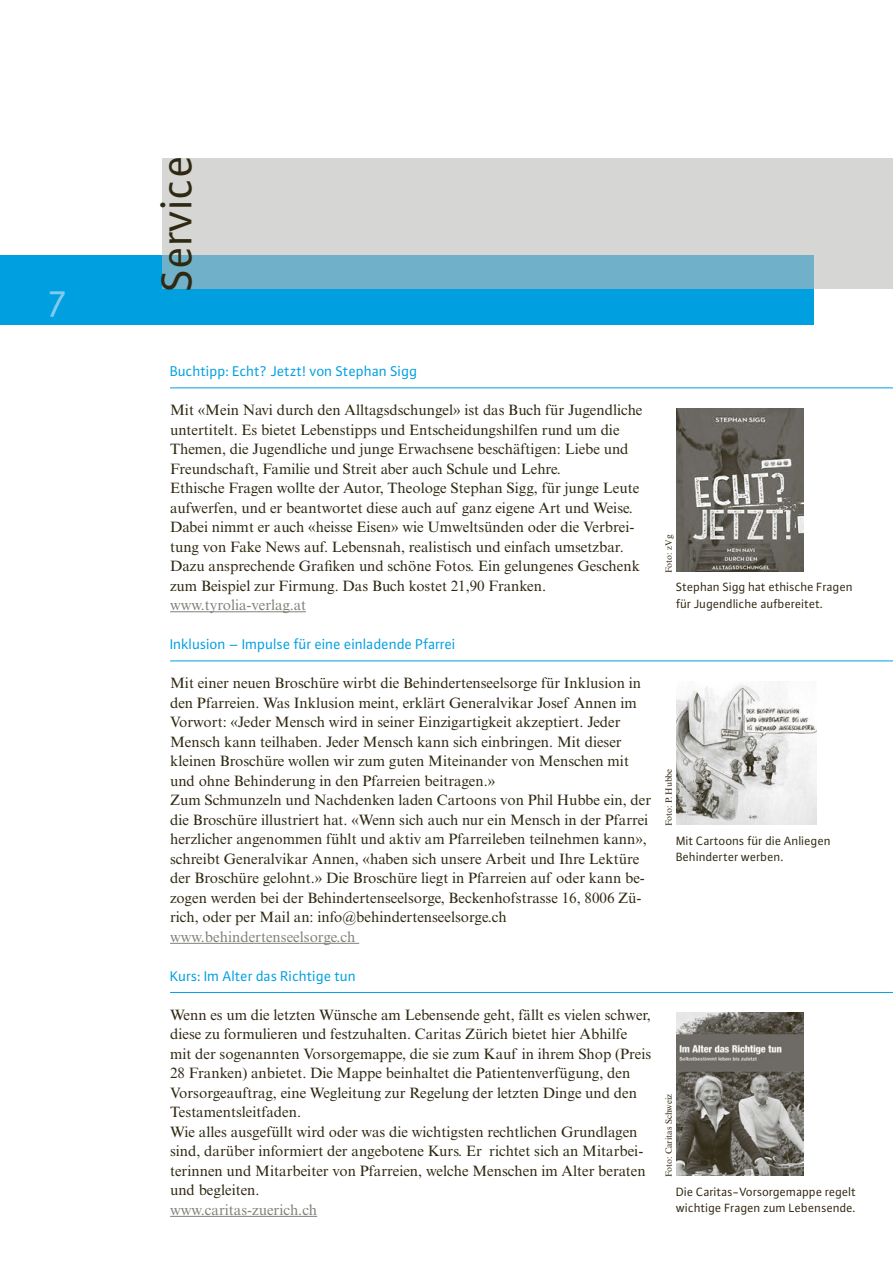
<style>
.page{position:relative;width:893px;height:1263px;background:#fff}
.page>*{position:absolute;margin:0;border:0;box-sizing:border-box;transform-origin:0 0}
.t1{font:45.75px "Plus Sans Pro";color:#2f2912}
.t2{font:39px "Plus Sans Pro";color:#82cbef}
.t3{font:15px/19.5px "Times New Roman MT Std";color:#2f2912}
.t4{font:15px "Plus Sans Pro";color:#009fe0}
.t5{font:15px "Times New Roman MT Std";color:#81807a}
.t6{font:12.75px/16.5px "Plus Sans Pro";color:#2f2912}
.t7{font:9px "Times New Roman MT Std";color:#2f2912}
</style>
<div class="page">
<div style="left:0;top:255px;width:814px;height:70px;background:#009fe0"></div>
<svg style="left:162px;top:158px;width:731px;height:131px;background:#becdd2"></svg>
<img style="left:676px;top:681px;width:140px;height:144px">
<img style="left:676px;top:408px;width:128px;height:163px">
<img style="left:676px;top:1012px;width:128px;height:164px">
<hr style="left:170px;top:611px;width:136px;height:1px;background:#81807a">
<hr style="left:170px;top:943px;width:189px;height:1px;background:#81807a">
<hr style="left:170px;top:1216px;width:147px;height:1px;background:#81807a">
<hr style="left:170px;top:387px;width:723px;height:1px;background:#009fe0">
<hr style="left:170px;top:660px;width:723px;height:1px;background:#009fe0">
<hr style="left:170px;top:992px;width:723px;height:1px;background:#009fe0">
<h2 class="t2" style="left:49px;top:271px;width:20px">7</h2>
<h1 class="t1" style="left:146px;top:291px;width:138px;rotate:-90deg">Service</h1>
<p class="t4" style="left:170px;top:361px;width:249px">Buchtipp: Echt? Jetzt! von Stephan Sigg</p>
<p class="t3" style="left:170px;top:400px;width:474px">Mit «Mein Navi durch den Alltagsdschungel» ist das Buch für Jugendliche untertitelt. Es bietet Lebenstipps und Entscheidungshilfen rund um die Themen, die Jugendliche und junge Erwachsene beschäftigen: Liebe und Freundschaft, Familie und Streit aber auch Schule und Lehre.<br>Ethische Fragen wollte der Autor, Theologe Stephan Sigg, für junge Leute aufwerfen, und er beantwortet diese auch auf ganz eigene Art und Weise.<br>Dabei nimmt er auch «heisse Eisen» wie Umweltsünden oder die Verbrei&shy;tung von Fake News auf. Lebensnah, realistisch und einfach umsetzbar.<br>Dazu ansprechende Grafiken und schöne Fotos. Ein gelungenes Geschenk zum Beispiel zur Firmung. Das Buch kostet 21,90 Franken.</p>
<p class="t5" style="left:170px;top:596px;width:137px">www.tyrolia-verlag.at</p>
<p class="t4" style="left:170px;top:634px;width:287px">Inklusion – Impulse für eine einladende Pfarrei</p>
<p class="t3" style="left:170px;top:673px;width:483px">Mit einer neuen Broschüre wirbt die Behindertenseelsorge für Inklusion in den Pfarreien. Was Inklusion meint, erklärt Generalvikar Josef Annen im Vorwort: «Jeder Mensch wird in seiner Einzigartigkeit akzeptiert. Jeder Mensch kann teilhaben. Jeder Mensch kann sich einbringen. Mit dieser kleinen Broschüre wollen wir zum guten Miteinander von Menschen mit und ohne Behinderung in den Pfarreien beitragen.»<br>Zum Schmunzeln und Nachdenken laden Cartoons von Phil Hubbe ein, der die Broschüre illustriert hat. «Wenn sich auch nur ein Mensch in der Pfarrei herzlicher angenommen fühlt und aktiv am Pfarreileben teilnehmen kann», schreibt Generalvikar Annen, «haben sich unsere Arbeit und Ihre Lektüre der Broschüre gelohnt.» Die Broschüre liegt in Pfarreien auf oder kann be&shy;zogen werden bei der Behindertenseelsorge, Beckenhofstrasse 16, 8006 Zü&shy;rich, oder per Mail an: info@behindertenseelsorge.ch</p>
<p class="t5" style="left:170px;top:928px;width:187px">www.behindertenseelsorge.ch</p>
<p class="t4" style="left:170px;top:966px;width:187px">Kurs: Im Alter das Richtige tun</p>
<p class="t3" style="left:170px;top:1005px;width:483px">Wenn es um die letzten Wünsche am Lebensende geht, fällt es vielen schwer, diese zu formulieren und festzuhalten. Caritas Zürich bietet hier Abhilfe mit der sogenannten Vorsorgemappe, die sie zum Kauf in ihrem Shop (Preis 28 Franken) anbietet. Die Mappe beinhaltet die Patientenverfügung, den Vorsorgeauftrag, eine Wegleitung zur Regelung der letzten Dinge und den Testamentsleitfaden.<br>Wie alles ausgefüllt wird oder was die wichtigsten rechtlichen Grundlagen sind, darüber informiert der angebotene Kurs. Er richtet sich an Mitarbei&shy;terinnen und Mitarbeiter von Pfarreien, welche Menschen im Alter beraten und begleiten.</p>
<p class="t5" style="left:170px;top:1201px;width:149px">www.caritas-zuerich.ch</p>
<p class="t7" style="left:664px;top:573px;width:39px;rotate:-90deg">Foto: zVg</p>
<p class="t6" style="left:676px;top:578px;width:178px">Stephan Sigg hat ethische Fragen für Jugendliche aufbereitet.</p>
<p class="t7" style="left:664px;top:826px;width:59px;rotate:-90deg">Foto: P. Hubbe</p>
<p class="t6" style="left:676px;top:831px;width:156px">Mit Cartoons für die Anliegen<br>Behinderter werben.</p>
<p class="t7" style="left:664px;top:1177px;width:85px;rotate:-90deg">Foto: Caritas Schweiz</p>
<p class="t6" style="left:676px;top:1182px;width:182px">Die Caritas-Vorsorgemappe regelt wichtige Fragen zum Lebensende.</p>
</div>
